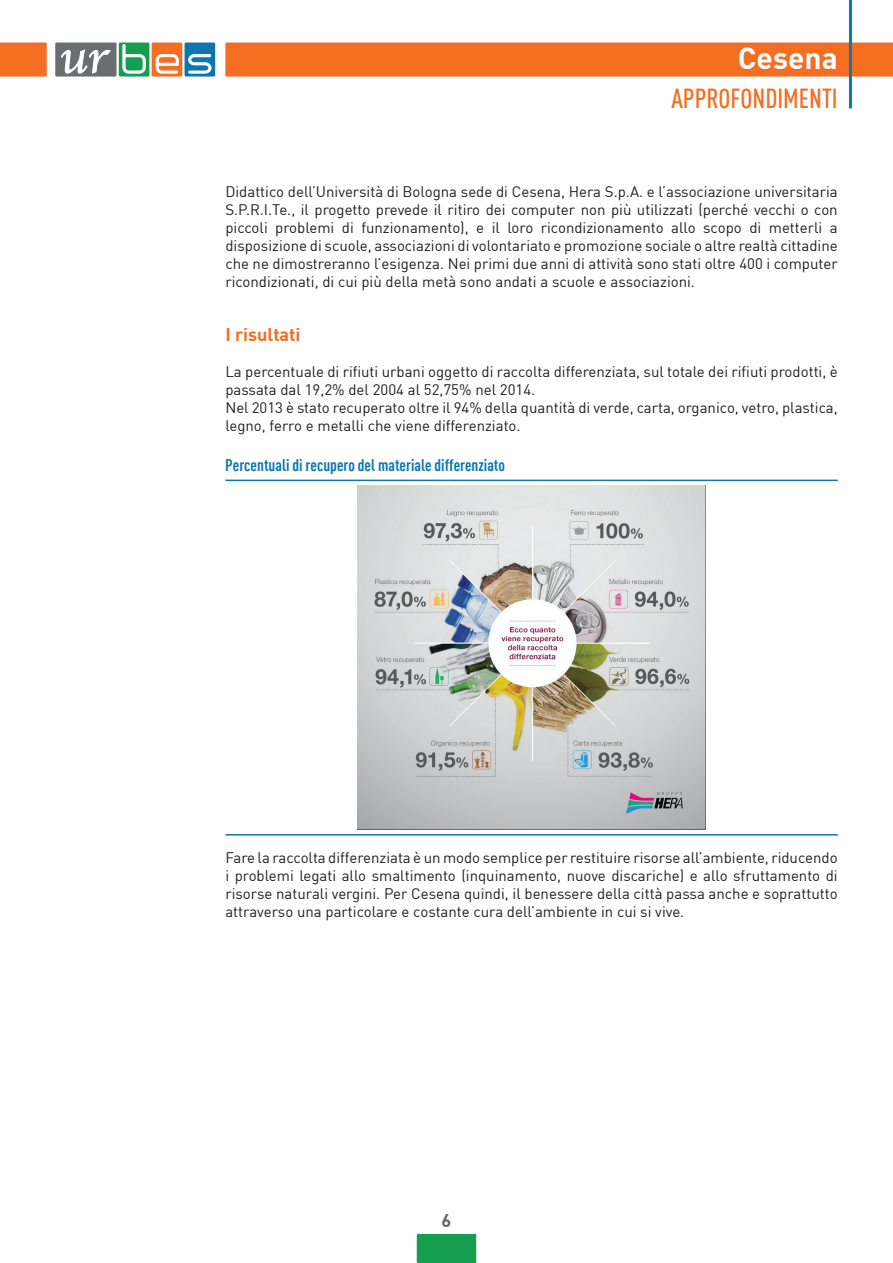
<style>
.page{position:relative;width:893px;height:1263px;background:#fff}
.page>*{position:absolute;margin:0;border:0;box-sizing:border-box;transform-origin:0 0}
.t1{font:700 30px "DIN";color:#fff}
.t2{font:500 27px "DIN Cond";color:#f36e21}
.t3{font:700 18px "DIN";color:#f36e21}
.t4{font:700 18px "DIN";color:#656568}
.t5{font:700 16.5px "DIN Cond";color:#0c77ae}
.t6{font:15px/18px "DIN";color:#231f20;text-align:justify}
</style>
<div class="page">
<div style="left:55px;top:43px;width:62px;height:34px;background:#6c6d70"></div>
<div style="left:119px;top:43px;width:30px;height:34px;background:#159d52;border-radius:2px"></div>
<div style="left:152px;top:43px;width:30px;height:34px;background:#f36e21;border-radius:2px"></div>
<div style="left:185px;top:43px;width:30px;height:34px;background:#0c77ae;border-radius:2px"></div>
<svg style="left:123px;top:44px;width:23px;height:30px"></svg>
<svg style="left:156px;top:54px;width:23px;height:20px"></svg>
<svg style="left:188px;top:54px;width:23px;height:20px"></svg>
<svg style="left:61px;top:49px;width:50px;height:24px"></svg>
<div style="left:225px;top:43px;width:668px;height:34px;background:#f36e21"></div>
<div style="left:0;top:43px;width:47px;height:34px;background:#f36e21"></div>
<div style="left:417px;top:1234px;width:59px;height:29px;background:#159d52"></div>
<hr style="left:849px;top:0;width:3px;height:108px;background:#0c77ae">
<img style="left:358px;top:485px;width:347px;height:344px">
<hr style="left:225px;top:480px;width:613px;height:1px;background:#0c77ae">
<hr style="left:225px;top:834px;width:613px;height:1px;background:#0c77ae">
<h1 class="t1" style="left:738px;top:38px;width:101px">Cesena</h1>
<h2 class="t2" style="left:671px;top:82px;width:168px">APPROFONDIMENTI</h2>
<p class="t6" style="left:225px;top:182px;width:614px">Didattico dell’Università di Bologna sede di Cesena, Hera S.p.A. e l’associazione universitaria S.P.R.I.Te., il progetto prevede il ritiro dei computer non più utilizzati (perché vecchi o con piccoli problemi di funzionamento), e il loro ricondizionamento allo scopo di metterli a disposizione di scuole, associazioni di volontariato e promozione sociale o altre realtà cittadine che ne dimostreranno l’esigenza. Nei primi due anni di attività sono stati oltre 400 i computer ricondizionati, di cui più della metà sono andati a scuole e associazioni.</p>
<p class="t3" style="left:225px;top:322px;width:77px">I risultati</p>
<p class="t6" style="left:225px;top:362px;width:614px;text-align:left">La percentuale di rifiuti urbani oggetto di raccolta differenziata, sul totale dei rifiuti prodotti, è passata dal 19,2% del 2004 al 52,75% nel 2014.<br>Nel 2013 è stato recuperato oltre il 94% della quantità di verde, carta, organico, vetro, plastica, legno, ferro e metalli che viene differenziato.</p>
<p class="t5" style="left:225px;top:455px;width:281px">Percentuali di recupero del materiale differenziato</p>
<p class="t6" style="left:225px;top:848px;width:614px">Fare la raccolta differenziata è un modo semplice per restituire risorse all’ambiente, riducendo i problemi legati allo smaltimento (inquinamento, nuove discariche) e allo sfruttamento di risorse naturali vergini. Per Cesena quindi, il benessere della città passa anche e soprattutto attraverso una particolare e costante cura dell’ambiente in cui si vive.</p>
<p class="t4" style="left:442px;top:1209px;width:11px">6</p>
</div>
